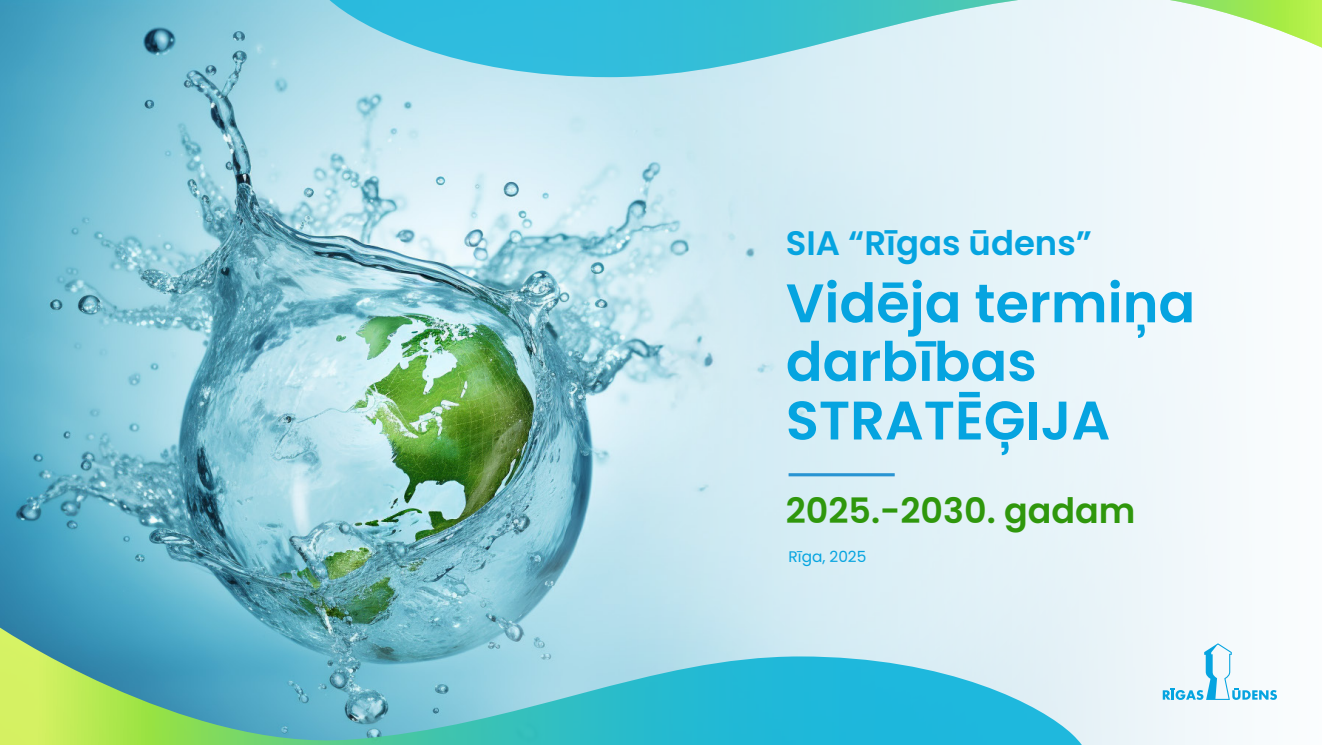
<style>
.page{position:relative;width:1322px;height:745px;background:#fff}
.page>*{position:absolute;margin:0;border:0;box-sizing:border-box;transform-origin:0 0}
.t1{font:600 54.25px/58.5px "Poppins";color:#05a4e0}
.t2{font:600 35px "Poppins";color:#2f970c}
.t3{font:600 33.88px "Poppins";color:#05a4e0}
.t4{font:15.38px "Poppins";color:#05a4e0}
</style>
<div class="page">
<img style="left:0;top:0;width:1276px;height:744px">
<hr style="left:788px;top:473px;width:106px;height:3px;background:#2894d2">
<svg style="left:0;top:623px;width:1096px;height:121px;background:#71c5c8"></svg>
<svg style="left:304px;top:0;width:1018px;height:110px"></svg>
<svg style="left:1162px;top:643px;width:115px;height:56px"></svg>
<p class="t3" style="left:786px;top:223px;width:308px">SIA “Rīgas ūdens”</p>
<p class="t1" style="left:786px;top:274px;width:411px">Vidēja termiņa darbības</p>
<p class="t1" style="left:786px;top:391px;width:326px">STRATĒĢIJA</p>
<p class="t2" style="left:786px;top:489px;width:351px">2025.-2030. gadam</p>
<p class="t4" style="left:788px;top:547px;width:79px">Rīga, 2025</p>
</div>
